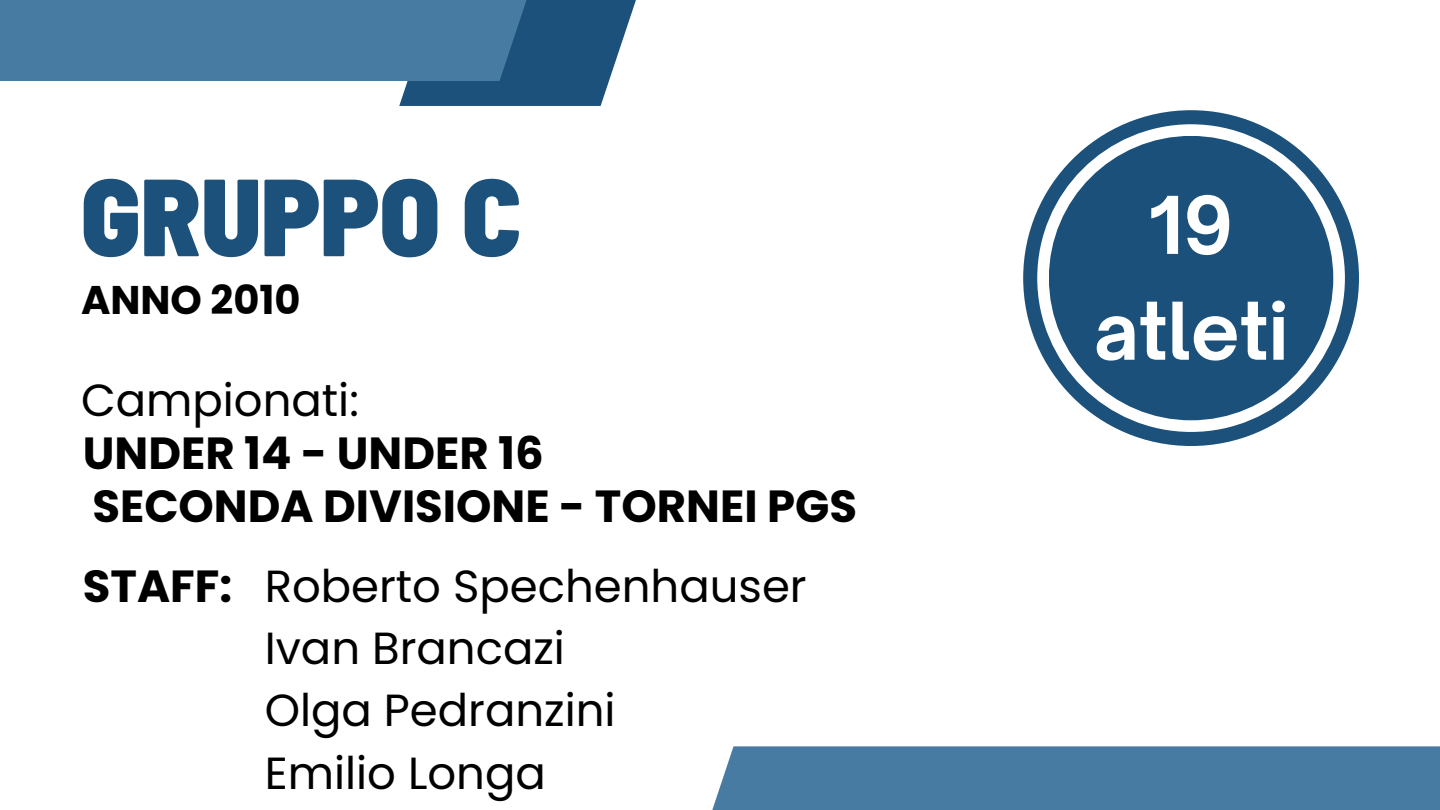
<style>
.page{position:relative;width:1440px;height:810px;background:#fff}
.page>*{position:absolute;margin:0;border:0;box-sizing:border-box;transform-origin:0 0}
.t1{font:900 semi-condensed 109.4px "Barlow";color:#1b517b}
.t2{font:700 76.1px "Open Sauce One";color:#fff}
.t3{font:45px "Poppins";color:#000}
.t4{font:700 45px "Poppins";color:#000}
.t5{font:700 40px "Poppins";color:#000}
</style>
<div class="page">
<div style="left:712px;top:746px;width:728px;height:64px;background:#487ba2"></div>
<svg style="left:399px;top:81px;width:210px;height:25px;background:#245880"></svg>
<svg style="left:0;top:0;width:636px;height:81px;background:#42759c"></svg>
<div style="left:1023px;top:110px;width:336px;height:336px;background:#1b517b;border-radius:50%"></div>
<div style="left:1037px;top:124px;width:308px;height:308px;background:#fff;border-radius:50%"></div>
<div style="left:1049px;top:136px;width:284px;height:284px;background:#1b507a;border-radius:50%"></div>
<p class="t1" style="left:81px;top:147px;width:442px">GRUPPO C</p>
<p class="t5" style="left:81px;top:272px;width:221px">ANNO 2010</p>
<p class="t3" style="left:81px;top:369px;width:279px">Campionati:</p>
<p class="t4" style="left:83px;top:421px;width:463px">UNDER 14 - UNDER 16</p>
<p class="t4" style="left:92px;top:475px;width:766px">SECONDA DIVISIONE - TORNEI PGS</p>
<p class="t4" style="left:83px;top:555px;width:151px">STAFF:</p>
<p class="t3" style="left:265px;top:555px;width:544px">Roberto Spechenhauser</p>
<p class="t3" style="left:265px;top:617px;width:302px">Ivan Brancazi</p>
<p class="t3" style="left:265px;top:679px;width:353px">Olga Pedranzini</p>
<p class="t3" style="left:265px;top:741px;width:283px">Emilio Longa</p>
<p class="t2" style="left:1149px;top:178px;width:86px">19</p>
<p class="t2" style="left:1094px;top:284px;width:196px">atleti</p>
</div>
